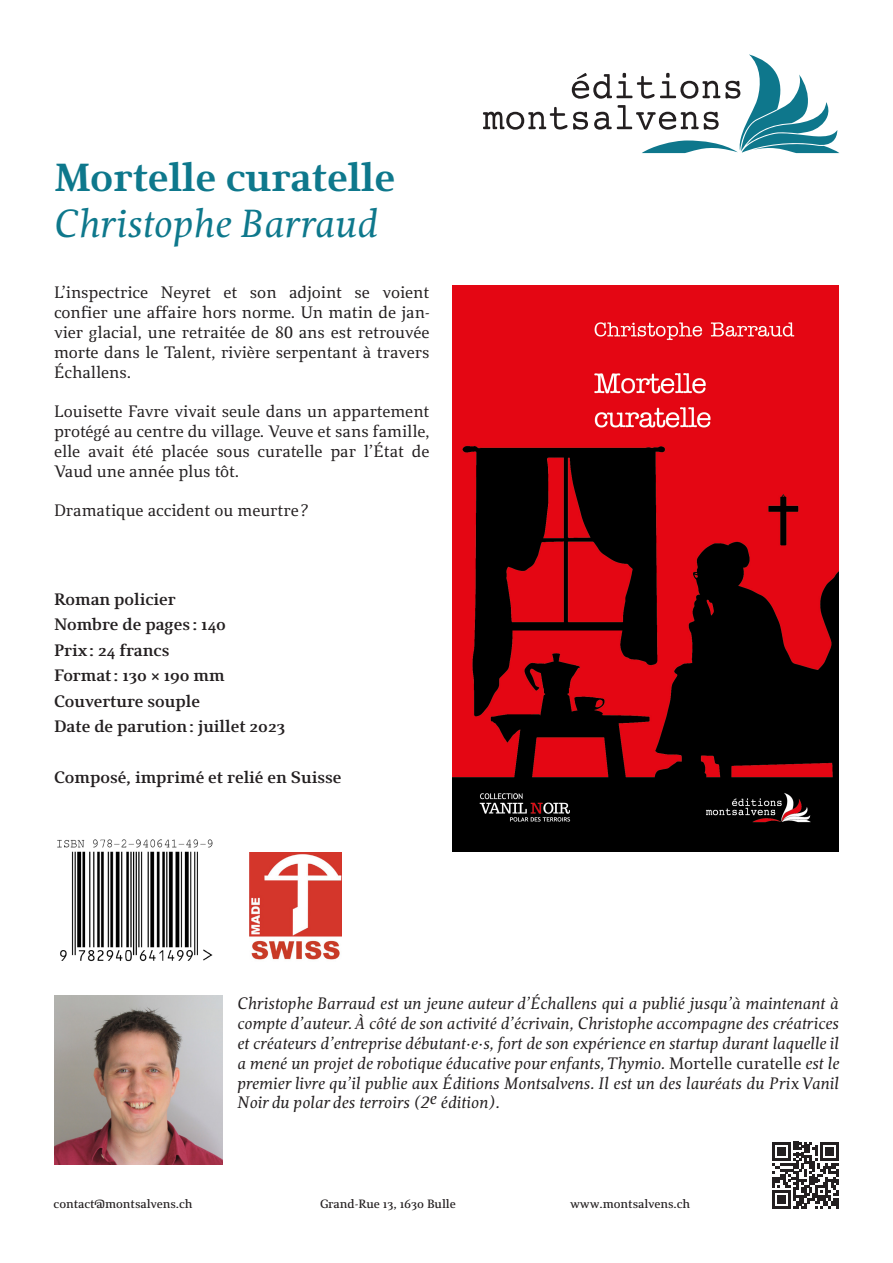
<style>
.page{position:relative;width:893px;height:1263px;background:#fff}
.page>*{position:absolute;margin:0;border:0;box-sizing:border-box;transform-origin:0 0}
.t1{font:800 39px "Gradot";color:#0e788c}
.t2{font:italic 39px "Gradot";color:#0e788c}
.t3{font:italic 16.5px/19.8px "Gradot";color:#231f20;text-align:justify}
.t4{font:16.5px/19.8px "Gradot";color:#231f20;text-align:justify}
.t5{font:700 16.5px/25.5px "Gradot";color:#231f20}
.t6{font:500 12px "Gradot";color:#231f20}
.s1{font-style:normal}
</style>
<div class="page">
<img style="left:57px;top:839px;width:156px;height:122px">
<img style="left:452px;top:286px;width:387px;height:565px">
<img style="left:54px;top:996px;width:169px;height:168px">
<svg style="left:483px;top:54px;width:356px;height:99px"></svg>
<svg style="left:772px;top:1142px;width:67px;height:67px"></svg>
<img style="left:249px;top:853px;width:93px;height:107px">
<h1 class="t1" style="left:54px;top:153px;width:343px">Mortelle curatelle</h1>
<h1 class="t2" style="left:54px;top:201px;width:326px">Christophe Barraud</h1>
<p class="t4" style="left:54px;top:283px;width:377px">L’inspectrice Neyret et son adjoint se voient confier une affaire hors norme. Un matin de jan&shy;vier glacial, une retraitée de 80 ans est retrouvée morte dans le Talent, rivière serpentant à travers Échallens.</p>
<p class="t4" style="left:54px;top:402px;width:377px">Louisette Favre vivait seule dans un appartement protégé au centre du village. Veuve et sans famille, elle avait été placée sous curatelle par l’État de Vaud une année plus tôt.</p>
<p class="t4" style="left:54px;top:501px;width:256px">Dramatique accident ou meurtre ?</p>
<p class="t5" style="left:54px;top:586px;width:233px">Roman policier<br>Nombre de pages : 140<br>Prix: 24 francs<br>Format: 130 × 190 mm<br>Couverture souple<br>Date de parution: juillet 2023</p>
<p class="t5" style="left:54px;top:765px;width:289px">Composé, imprimé et relié en Suisse</p>
<p class="t3" style="left:237px;top:994px;width:603px">Christophe Barraud est un jeune auteur d’Échallens qui a publié jusqu’à maintenant à compte d’auteur. À côté de son activité d’écrivain, Christophe accompagne des créatrices et créateurs d’entreprise débutant·e·s, fort de son expérience en startup durant laquelle il a mené un projet de robotique éducative pour enfants, Thymio. <span class="s1">Mortelle curatelle</span> est le premier livre qu’il publie aux Éditions Montsalvens. Il est un des lauréats du Prix Vanil Noir du polar des terroirs (2e édition).</p>
<p class="t6" style="left:54px;top:1197px;width:140px">contact@montsalvens.ch</p>
<p class="t6" style="left:320px;top:1197px;width:137px">Grand-Rue 13, 1630 Bulle</p>
<p class="t6" style="left:570px;top:1197px;width:121px">www.montsalvens.ch</p>
</div>
